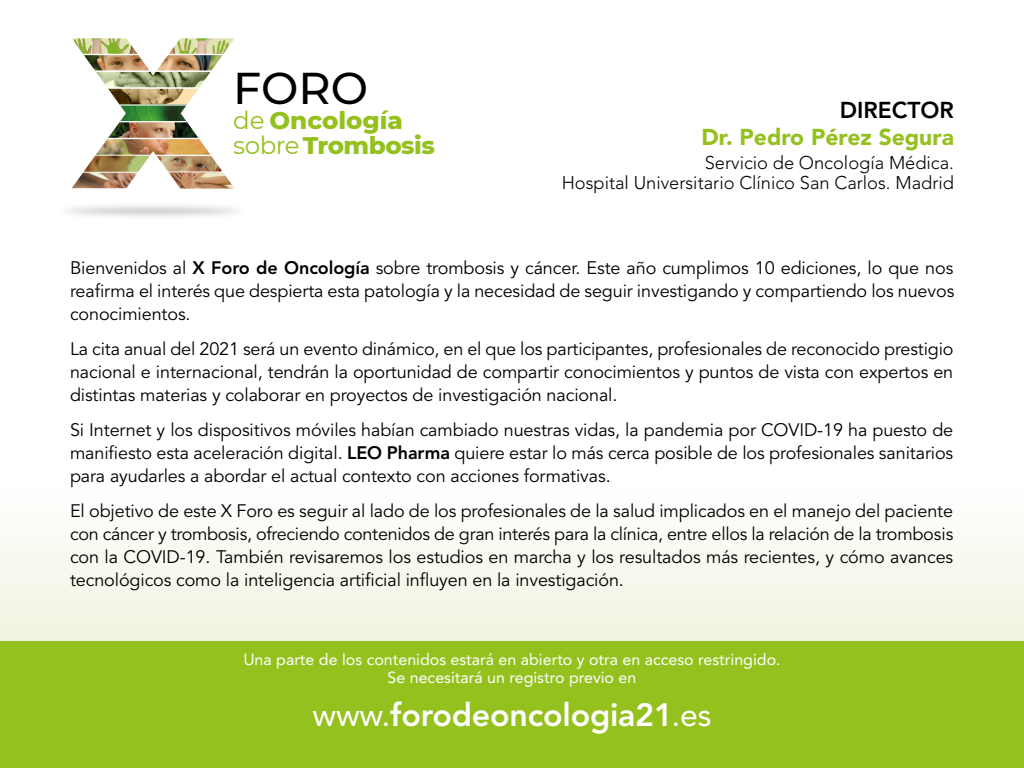
<style>
.page{position:relative;width:1024px;height:768px;background:#fff}
.page>*{position:absolute;margin:0;border:0;box-sizing:border-box;transform-origin:0 0}
.t1{font:500 44.4px "Montserrat";color:#000}
.t2{font:800 32.1px "Avenir LT Std";letter-spacing:-.005em;color:#fff}
.t3{font:800 24.6px/25px "Montserrat";letter-spacing:-.015em;color:#95c11f}
.t4{font:900 22.8px "Avenir LT Std";color:#95c11f}
.t5{font:800 22.8px "Avenir LT Std";color:#000}
.t6{font:300 18.3px/20.6px "Avenir LT Std";color:#000;text-align:right}
.t7{font:18px/23px "Avenir LT Std";letter-spacing:-.005em;color:#000;text-align:justify}
.t8{font:16px/18px "Avenir LT Std";color:#fff;text-align:center}
.s1{font-weight:400}
.s2{font-weight:800}
</style>
<div class="page">
<svg style="left:0;top:538px;width:1024px;height:103px;fill:#f4f8ea"></svg>
<img style="left:71px;top:38px;width:164px;height:151px">
<img style="left:84px;top:156px;width:66px;height:16px">
<div style="left:0;top:641px;width:1024px;height:127px;background:#95c11f"></div>
<h1 class="t1" style="left:233px;top:57px;width:136px">FORO</h1>
<h3 class="t3" style="left:233px;top:106px;width:203px"><span class="s1">de</span> Oncología <span class="s1">sobre</span> Trombosis</h3>
<p class="t5" style="left:840px;top:96px;width:116px">DIRECTOR</p>
<p class="t4" style="left:701px;top:124px;width:254px">Dr. Pedro Pérez Segura</p>
<p class="t6" style="left:562px;top:152px;width:394px">Servicio de Oncología Médica.<br>Hospital Universitario Clínico San Carlos. Madrid</p>
<p class="t7" style="left:70px;top:257px;width:886px">Bienvenidos al <span class="s2">X Foro de Oncología</span> sobre trombosis y cáncer. Este año cumplimos 10 ediciones, lo que nos reafirma el interés que despierta esta patología y la necesidad de seguir investigando y compartiendo los nuevos conocimientos.</p>
<p class="t7" style="left:70px;top:338px;width:885px">La cita anual del 2021 será un evento dinámico, en el que los participantes, profesionales de reconocido prestigio nacional e internacional, tendrán la oportunidad de compartir conocimientos y puntos de vista con expertos en distintas materias y colaborar en proyectos de investigación nacional.</p>
<p class="t7" style="left:70px;top:419px;width:885px">Si Internet y los dispositivos móviles habían cambiado nuestras vidas, la pandemia por COVID-19 ha puesto de manifiesto esta aceleración digital. <span class="s2">LEO Pharma</span> quiere estar lo más cerca posible de los profesionales sanitarios para ayudarles a abordar el actual contexto con acciones formativas.</p>
<p class="t7" style="left:70px;top:500px;width:885px">El objetivo de este X Foro es seguir al lado de los profesionales de la salud implicados en el manejo del paciente con cáncer y trombosis, ofreciendo contenidos de gran interés para la clínica, entre ellos la relación de la trombosis con la COVID-19. También revisaremos los estudios en marcha y los resultados más recientes, y cómo avances tecnológicos como la inteligencia artificial influyen en la investigación.</p>
<p class="t8" style="left:243px;top:651px;width:539px">Una parte de los contenidos estará en abierto y otra en acceso restringido.<br>Se necesitará un registro previo en</p>
<h2 class="t2" style="left:312px;top:696px;width:401px"><span class="s1">www.</span>forodeoncologia21<span class="s1">.es</span></h2>
</div>
